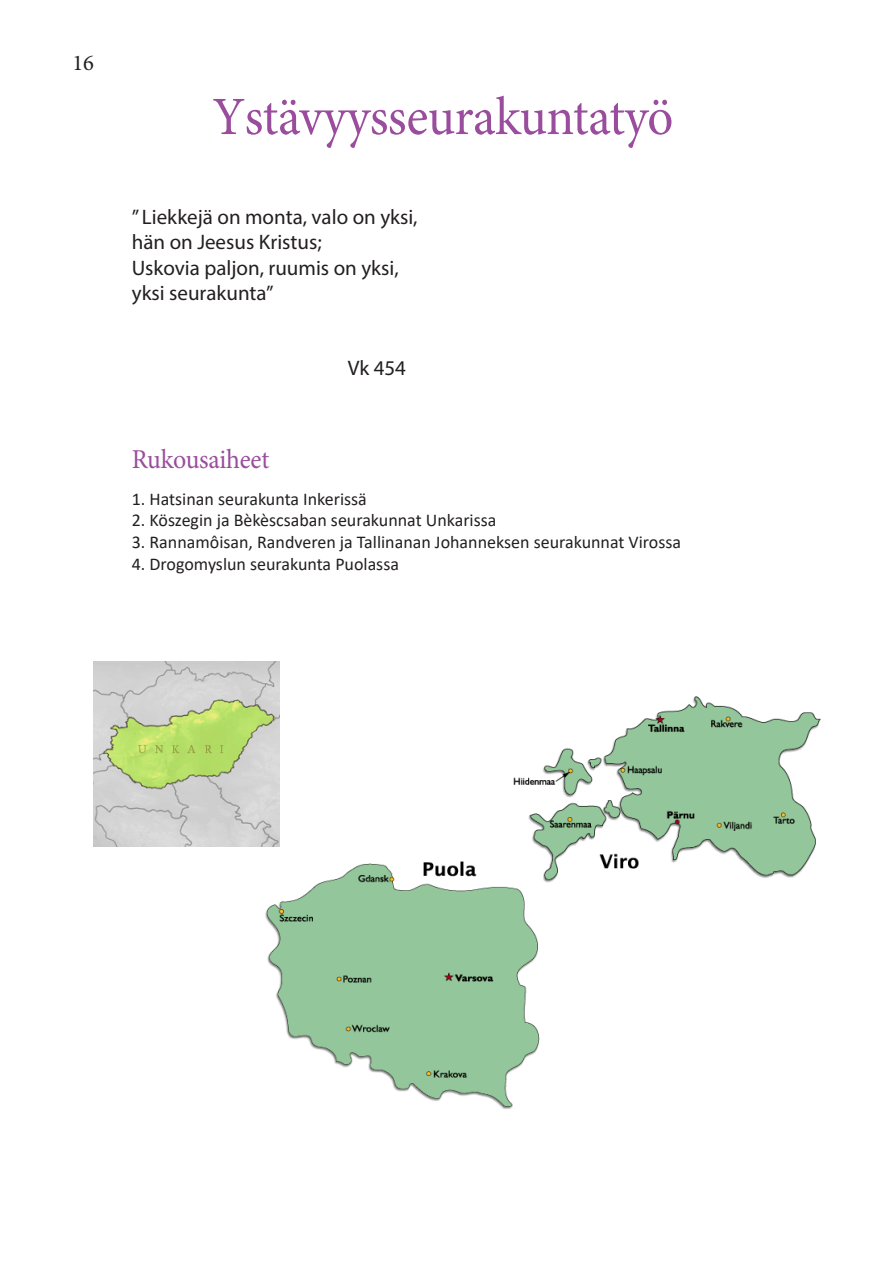
<style>
.page{position:relative;width:893px;height:1263px;background:#fff}
.page>*{position:absolute;margin:0;border:0;box-sizing:border-box;transform-origin:0 0}
.Otsikko{font:54px "Minion Pro";letter-spacing:-.01em;color:#9a4d9d;scale:.95 1}
.Otsikko-2{font:27.3px "Minion Pro";letter-spacing:-.015em;color:#9a4d9d;scale:.95 1}
.t1{font:22.5px "Minion Pro";color:#231f20}
.t2{font:21px "Myriad Pro";color:#231f20}
.t3{font:18px "Calibri";color:#231f20}
</style>
<div class="page">
<img style="left:513px;top:696px;width:308px;height:187px">
<img style="left:265px;top:861px;width:277px;height:248px">
<img style="left:94px;top:662px;width:185px;height:184px">
<p class="t1" style="left:73px;top:48px;width:23px">16</p>
<p class="Otsikko" style="left:213px;top:81px;width:487px">Ystävyysseurakuntatyö</p>
<p class="t2" style="left:132px;top:204px;width:287px">” Liekkejä on monta, valo on yksi,</p>
<p class="t2" style="left:132px;top:229px;width:191px">hän on Jeesus Kristus;</p>
<p class="t2" style="left:132px;top:255px;width:268px">Uskovia paljon, ruumis on yksi,</p>
<p class="t2" style="left:132px;top:280px;width:143px">yksi seurakunta”</p>
<p class="Otsikko-2" style="left:132px;top:441px;width:146px">Rukousaiheet</p>
<p class="t2" style="left:348px;top:355px;width:60px">Vk 454</p>
<p class="t3" style="left:132px;top:486px;width:237px">1. Hatsinan seurakunta Inkerissä</p>
<p class="t3" style="left:132px;top:508px;width:366px">2. Köszegin ja Bèkèscsaban seurakunnat Unkarissa</p>
<p class="t3" style="left:132px;top:529px;width:551px">3. Rannamôisan, Randveren ja Tallinanan Johanneksen seurakunnat Virossa</p>
<p class="t3" style="left:132px;top:551px;width:269px">4. Drogomyslun seurakunta Puolassa</p>
</div>
